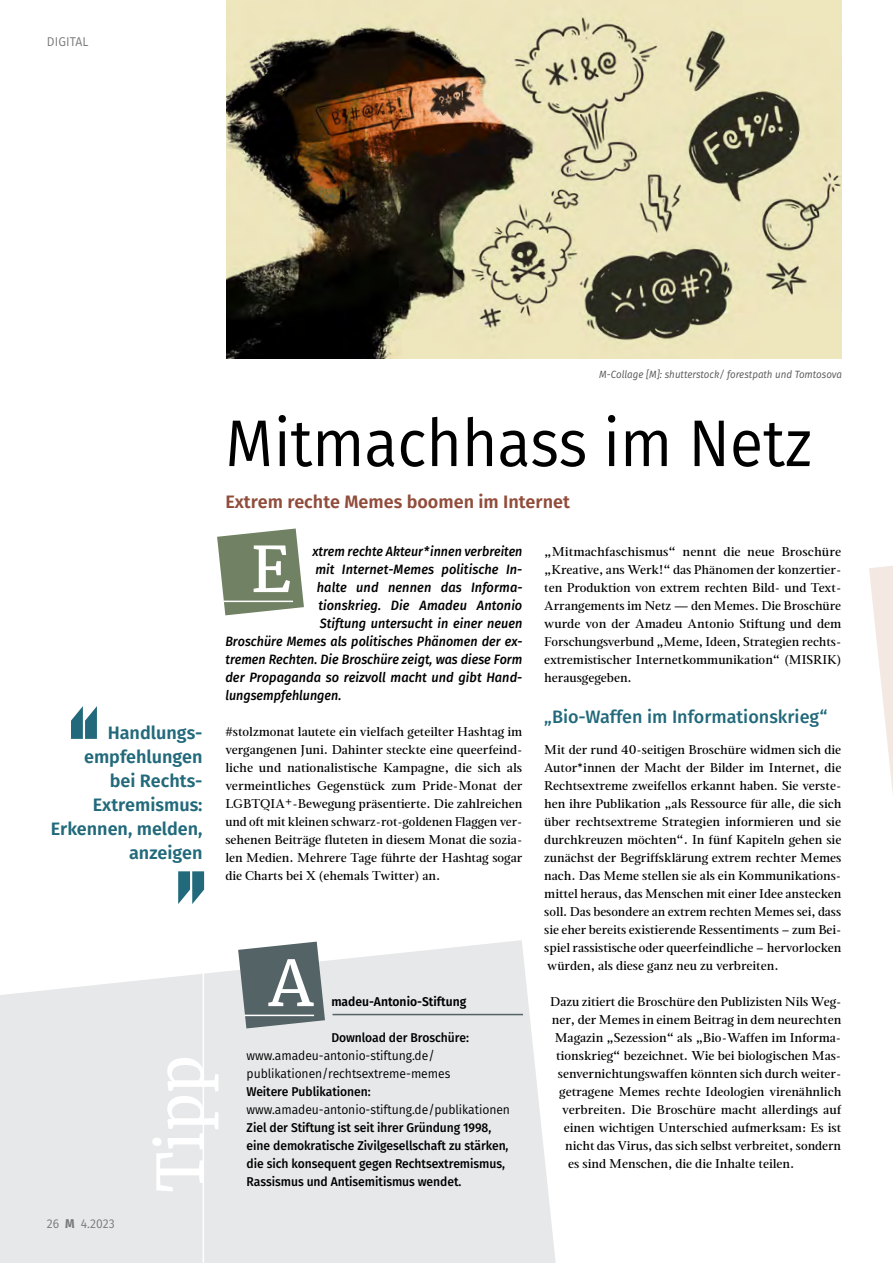
<style>
.page{position:relative;width:893px;height:1263px;background:#fff}
.page>*{position:absolute;margin:0;border:0;box-sizing:border-box;transform-origin:0 0}
.t1{font:66px "Fira Sans";letter-spacing:-.005em;color:#000;scale:.93 1}
.t2{font:63px "Merriweather";color:#fff;scale:.95 1}
.t3{font:62.7px "Merriweather";color:#fff}
.t4{font:600 18px/24px "Fira Sans";color:#226a7b;text-align:right}
.t5{font:600 18px "Fira Sans";color:#914d3b}
.t6{font:500 18px "Fira Sans";color:#226a7b}
.t7{font:italic 500 13.5px "Fira Sans";color:#000;scale:.93 1}
.t8{font:italic 500 13.5px "Fira Sans";color:#000;scale:.95 1}
.t9{font:italic 500 13.5px "Fira Sans";color:#000;scale:.94 1}
.t10{font:500 12.75px/18px "Magneta";color:#000;text-align:justify}
.t11{font:500 12.75px/18px "Fira Sans";letter-spacing:-.005em;color:#000;scale:.95 1}
.t12{font:12.75px/18px "Fira Sans";letter-spacing:-.005em;color:#000;scale:.95 1}
.t13{font:600 12.75px "Fira Sans";color:#000;scale:.95 1}
.t14{font:12.75px "Fira Sans";letter-spacing:.005em;color:#7a7b7a;scale:.95 1}
.t15{font:italic 10.5px "Fira Sans";color:#565655;scale:.93 1}
.s1{font-weight:700}
</style>
<div class="page">
<svg style="left:0;top:940px;width:556px;height:323px;background:#e9eaeb"></svg>
<hr style="left:203px;top:539px;width:1px;height:724px;background:#fff">
<svg style="left:217px;top:528px;width:87px;height:87px"></svg>
<hr style="left:224px;top:601px;width:69px;height:1px;background:#fff">
<svg style="left:238px;top:941px;width:87px;height:87px;background:#707c7f"></svg>
<hr style="left:245px;top:1015px;width:69px;height:1px;background:#fff">
<hr style="left:333px;top:1014px;width:190px;height:1px;background:#546366">
<img style="left:226px;top:0;width:616px;height:358px">
<svg style="left:71px;top:706px;width:26px;height:33px"></svg>
<svg style="left:178px;top:871px;width:26px;height:33px"></svg>
<svg style="left:869px;top:566px;width:24px;height:227px"></svg>
<p class="t14" style="left:47px;top:32px;width:45px">DIGITAL</p>
<p class="t15" style="left:599px;top:367px;width:262px">M-Collage [M]: shutterstock/ forestpath und Tomtosova</p>
<h1 class="t1" style="left:225px;top:394px;width:632px">Mitmachhass im Netz</h1>
<h3 class="t5" style="left:225px;top:487px;width:346px">Extrem rechte Memes boomen im Internet</h3>
<h3 class="t3" style="left:251px;top:530px;width:43px">E</h3>
<p class="t7" style="left:312px;top:540px;width:227px">xtrem rechte Akteur*innen verbreiten</p>
<p class="t8" style="left:315px;top:558px;width:219px">mit Internet-Memes politische In-</p>
<p class="t8" style="left:317px;top:576px;width:218px">halte und nennen das Informa-</p>
<p class="t8" style="left:318px;top:594px;width:216px">tionskrieg. Die Amadeu Antonio</p>
<p class="t9" style="left:320px;top:612px;width:217px">Stiftung untersucht in einer neuen</p>
<p class="t7" style="left:225px;top:630px;width:321px">Broschüre Memes als politisches Phänomen der ex-</p>
<p class="t7" style="left:225px;top:648px;width:321px">tremen Rechten. Die Broschüre zeigt, was diese Form</p>
<p class="t8" style="left:225px;top:666px;width:314px">der Propaganda so reizvoll macht und gibt Hand-</p>
<p class="t7" style="left:225px;top:684px;width:126px">lungsempfehlungen.</p>
<p class="t10" style="left:225px;top:722px;width:299px">#stolzmonat lautete ein vielfach geteilter Hashtag im vergangenen Juni. Dahinter steckte eine queerfeind&shy;liche und nationalistische Kampagne, die sich als vermeintliches Gegenstück zum Pride-Monat der LGBTQIA+-Bewegung präsentierte. Die zahlreichen und oft mit kleinen schwarz-rot-goldenen Flaggen ver&shy;sehenen Beiträge fluteten in diesem Monat die sozia&shy;len Medien. Mehrere Tage führte der Hashtag sogar die Charts bei X (ehemals Twitter) an.</p>
<p class="t10" style="left:544px;top:542px;width:299px">„Mitmachfaschismus“ nennt die neue Broschüre „Kreative, ans Werk!“ das Phänomen der konzertier&shy;ten Produktion von extrem rechten Bild- und Text-Arrangements im Netz — den Memes. Die Broschüre wurde von der Amadeu Antonio Stiftung und dem Forschungsverbund „Meme, Ideen, Strategien rechts&shy;extremistischer Internetkommunikation“ (MISRIK) herausgegeben.</p>
<h3 class="t6" style="left:544px;top:702px;width:285px">„Bio-Waffen im Informationskrieg“</h3>
<p class="t10" style="left:544px;top:740px;width:299px">Mit der rund 40-seitigen Broschüre widmen sich die Autor*innen der Macht der Bilder im Internet, die Rechtsextreme zweifellos erkannt haben. Sie verste&shy;hen ihre Publikation „als Ressource für alle, die sich über rechtsextreme Strategien informieren und sie durchkreuzen möchten“. In fünf Kapiteln gehen sie zunächst der Begriffsklärung extrem rechter Memes nach. Das Meme stellen sie als ein Kommunikations&shy;mittel heraus, das Menschen mit einer Idee anstecken soll. Das besondere an extrem rechten Memes sei, dass sie eher bereits existierende Ressentiments – zum Bei&shy;spiel rassistische oder queerfeindliche – hervorlocken würden, als diese ganz neu zu verbreiten.</p>
<p class="t10" style="left:550px;top:992px;width:293px">Dazu zitiert die Broschüre den Publizisten Nils Weg-</p>
<p class="t10" style="left:552px;top:1010px;width:291px">ner, der Memes in einem Beitrag in dem neurechten</p>
<p class="t10" style="left:555px;top:1028px;width:288px">Magazin „Sezession“ als „Bio-Waffen im Informa-</p>
<p class="t10" style="left:556px;top:1046px;width:286px">tionskrieg“ bezeichnet. Wie bei biologischen Mas-</p>
<p class="t10" style="left:558px;top:1064px;width:285px">senvernichtungswaffen könnten sich durch weiter-</p>
<p class="t10" style="left:559px;top:1082px;width:283px">getragene Memes rechte Ideologien virenähnlich</p>
<p class="t10" style="left:562px;top:1100px;width:280px">verbreiten. Die Broschüre macht allerdings auf</p>
<p class="t10" style="left:564px;top:1118px;width:279px">einen wichtigen Unterschied aufmerksam: Es ist</p>
<p class="t10" style="left:565px;top:1136px;width:277px">nicht das Virus, das sich selbst verbreitet, sondern</p>
<p class="t10" style="left:568px;top:1154px;width:228px">es sind Menschen, die die Inhalte teilen.</p>
<h3 class="t4" style="left:51px;top:719px;width:153px">Handlungs&shy;empfehlungen<br>bei Rechts-<br>Extremismus:<br>Erkennen, melden, anzeigen</h3>
<h3 class="t3" style="left:269px;top:944px;width:45px">A</h3>
<p class="t13" style="left:331px;top:991px;width:144px">madeu-Antonio-Stiftung</p>
<p class="t11" style="left:331px;top:1028px;width:146px">Download der Broschüre:</p>
<p class="t12" style="left:247px;top:1046px;width:216px">www.amadeu-antonio-stiftung.de/ publikationen/rechtsextreme-memes</p>
<p class="t11" style="left:247px;top:1082px;width:132px">Weitere Publikationen:</p>
<p class="t12" style="left:247px;top:1100px;width:279px">www.amadeu-antonio-stiftung.de/publikationen</p>
<p class="t11" style="left:247px;top:1118px;width:277px">Ziel der Stiftung ist seit ihrer Gründung 1998, eine demokratische Zivilgesellschaft zu stärken, die sich konsequent gegen Rechtsextremismus, Rassismus und Antisemitismus wendet.</p>
<h2 class="t2" style="left:141px;top:1192px;width:146px;rotate:-90deg">Tipp</h2>
<p class="t14" style="left:47px;top:1214px;width:73px">26 <span class="s1">M</span> 4.2023</p>
</div>
